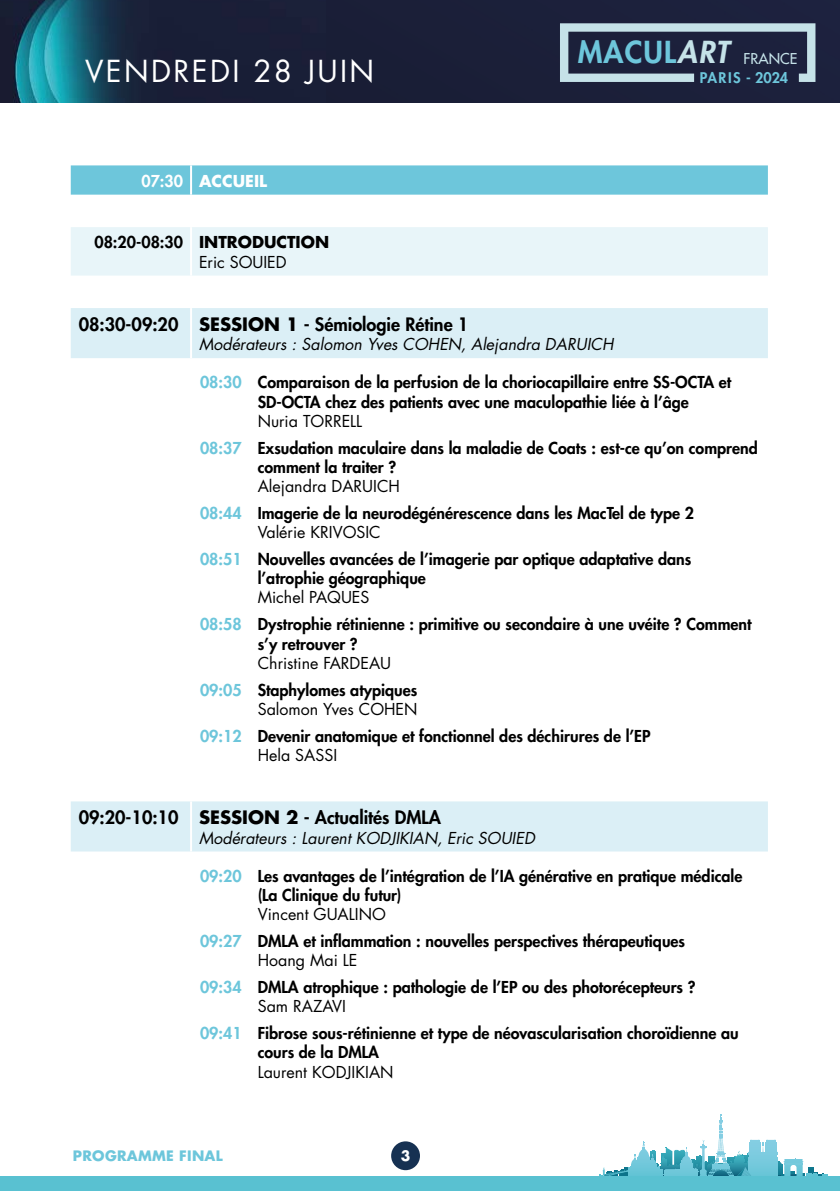
<style>
.page{position:relative;width:840px;height:1191px;background:#fff}
.page>*{position:absolute;margin:0;border:0;box-sizing:border-box;transform-origin:0 0}
.t1{font:29.6px "Futura Std";letter-spacing:.08em;color:#fff}
.t2{font:800 18px "Futura Std";color:#000}
.t3{font:800 16px/26.8px "Futura Std";color:#000}
.t4{font:italic 16px "Futura Std";color:#000}
.t5{font:700 16px/19.2px "Futura Std";color:#000}
.t6{font:16px "Futura Std";color:#000}
.t7{font:700 16px "Futura Std";color:#fff}
.t8{font:500 14.6px "Futura Std";color:#c5e2e8}
.t9{font:800 14.4px "Futura Std";letter-spacing:.02em;color:#6dc6db}
.t10{font:700 14px "Futura Std";letter-spacing:.02em;color:#6dc6db}
.t11{font:700 14px "Futura Std";color:#fff}
.s1{font-weight:800}
.s2{font-weight:400}
.s3{font-weight:800;font-size:29.4px;color:#6dc6db}
.s4{font-weight:800;font-style:italic;font-size:29.4px}
.s5{font-weight:700}
.s6{color:#6dc6db}
</style>
<div class="page">
<img style="left:0;top:0;width:326px;height:102px">
<div style="left:326px;top:0;width:513px;height:102px;background:#1b1f39"></div>
<svg style="left:599px;top:1114px;width:229px;height:62px"></svg>
<svg style="left:559px;top:23px;width:256px;height:59px;background:#49546a"></svg>
<div style="left:0;top:1176px;width:839px;height:15px;background:#59c1d1"></div>
<div style="left:391px;top:1141px;width:29px;height:29px;background:#163152;border-radius:50%"></div>
<div style="left:71px;top:165px;width:696px;height:30px;background:#6dc6db"></div>
<div style="left:71px;top:227px;width:696px;height:48px;background:#e8f5f9"></div>
<div style="left:71px;top:308px;width:696px;height:50px;background:#dbeff6"></div>
<div style="left:71px;top:801px;width:696px;height:50px;background:#dbeff6"></div>
<hr style="left:190px;top:308px;width:2px;height:50px;background:#fff">
<hr style="left:190px;top:165px;width:2px;height:30px;background:#fff">
<hr style="left:190px;top:801px;width:2px;height:50px;background:#fff">
<hr style="left:190px;top:227px;width:2px;height:48px;background:#fff">
<h1 class="t1" style="left:85px;top:52px;width:290px">VENDREDI 28 JUIN</h1>
<p class="t7" style="left:141px;top:170px;width:127px"><span class="s1">07:30</span> ACCUEIL</p>
<p class="t5" style="left:199px;top:232px;width:131px;text-indent:-105px"><span class="s1">08:20-08:30</span> INTRODUCTION<br><span class="s2">Eric SOUIED</span></p>
<p class="t8" style="left:577px;top:49px;width:221px"><span class="s3">MACUL</span><span class="s4">ART</span> FRANCE</p>
<p class="t9" style="left:699px;top:69px;width:90px">PARIS - 2024</p>
<p class="t2" style="left:79px;top:313px;width:391px">08:30-09:20 <span class="s5">SESSION 1</span> - Sémiologie Rétine 1</p>
<p class="t4" style="left:199px;top:334px;width:415px">Modérateurs : Salomon Yves COHEN, Alejandra DARUICH</p>
<p class="t3" style="left:257px;top:373px;width:474px;line-height:19.2px;text-indent:-58px"><span class="s6">08:30</span> Comparaison de la perfusion de la choriocapillaire entre SS-OCTA et<br>SD-OCTA chez des patients avec une maculopathie liée à l’âge</p>
<p class="t3" style="left:200px;top:407px;width:559px;text-indent:58px"><span class="s2">Nuria TORRELL<br></span><span class="s6">08:37</span> Exsudation maculaire dans la maladie de Coats : est-ce qu’on comprend</p>
<p class="t3" style="left:257px;top:453px;width:140px">comment la traiter ?</p>
<p class="t3" style="left:200px;top:473px;width:495px;text-indent:58px"><span class="s2">Alejandra DARUICH<br></span><span class="s6">08:44</span> Imagerie de la neurodégénérescence dans les MacTel de type 2</p>
<p class="t3" style="left:200px;top:519px;width:492px;text-indent:58px"><span class="s2">Valérie KRIVOSIC<br></span><span class="s6">08:51</span> Nouvelles avancées de l’imagerie par optique adaptative dans</p>
<p class="t3" style="left:257px;top:565px;width:170px">l’atrophie géographique</p>
<p class="t3" style="left:200px;top:584px;width:552px;text-indent:58px"><span class="s2">Michel PAQUES<br></span><span class="s6">08:58</span> Dystrophie rétinienne : primitive ou secondaire à une uvéite ? Comment</p>
<p class="t3" style="left:257px;top:630px;width:101px">s’y retrouver ?</p>
<p class="t3" style="left:200px;top:649px;width:219px;text-indent:58px"><span class="s2">Christine FARDEAU<br></span><span class="s6">09:05</span> Staphylomes atypiques</p>
<p class="t3" style="left:200px;top:695px;width:451px;text-indent:58px"><span class="s2">Salomon Yves COHEN<br></span><span class="s6">09:12</span> Devenir anatomique et fonctionnel des déchirures de l’EP</p>
<p class="t6" style="left:257px;top:745px;width:81px">Hela SASSI</p>
<p class="t2" style="left:79px;top:806px;width:363px">09:20-10:10 <span class="s5">SESSION 2</span> - Actualités DMLA</p>
<p class="t4" style="left:199px;top:827px;width:337px">Modérateurs : Laurent KODJIKIAN, Eric SOUIED</p>
<p class="t3" style="left:257px;top:866px;width:486px;line-height:19.2px;text-indent:-58px"><span class="s6">09:20</span> Les avantages de l’intégration de l’IA générative en pratique médicale (La Clinique du futur)</p>
<p class="t3" style="left:200px;top:900px;width:486px;text-indent:58px"><span class="s2">Vincent GUALINO<br></span><span class="s6">09:27</span> DMLA et inflammation : nouvelles perspectives thérapeutiques</p>
<p class="t3" style="left:200px;top:947px;width:497px;text-indent:58px"><span class="s2">Hoang Mai LE<br></span><span class="s6">09:34</span> DMLA atrophique : pathologie de l’EP ou des photorécepteurs ?</p>
<p class="t3" style="left:200px;top:993px;width:540px;text-indent:58px"><span class="s2">Sam RAZAVI<br></span><span class="s6">09:41</span> Fibrose sous-rétinienne et type de néovascularisation choroïdienne au</p>
<p class="t3" style="left:257px;top:1039px;width:123px">cours de la DMLA</p>
<p class="t6" style="left:257px;top:1061px;width:137px">Laurent KODJIKIAN</p>
<p class="t10" style="left:73px;top:1146px;width:151px">PROGRAMME FINAL</p>
<p class="t11" style="left:400px;top:1146px;width:11px">3</p>
</div>
